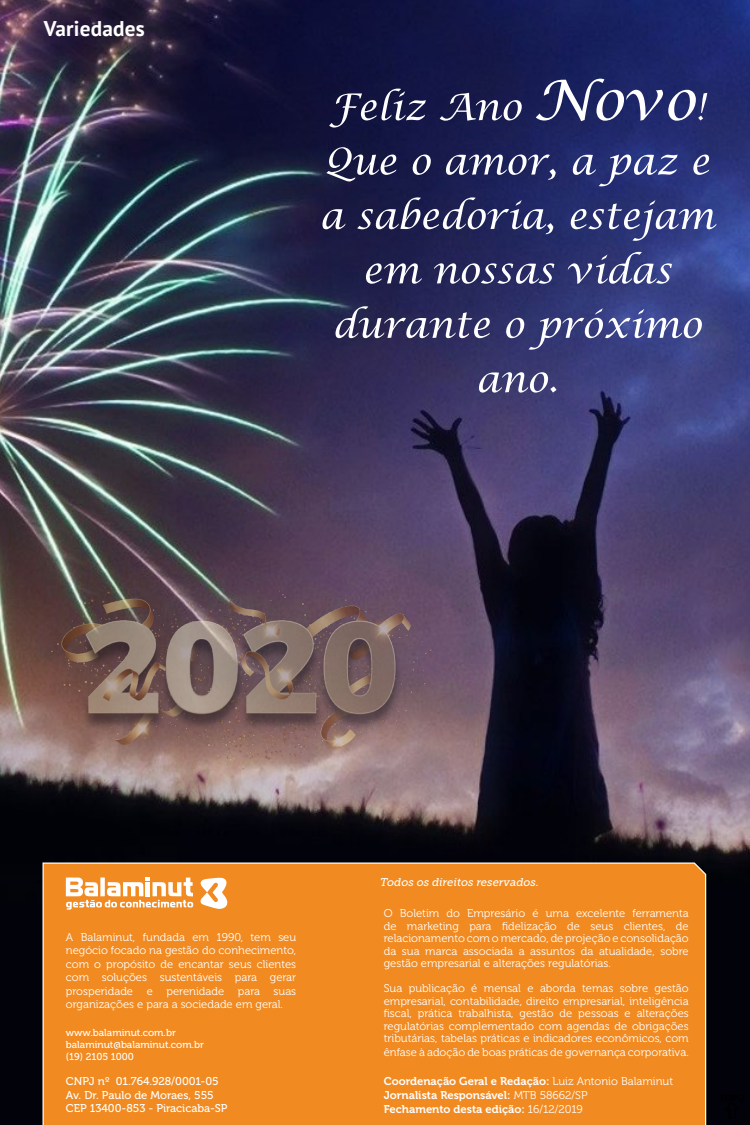
<style>
.page{position:relative;width:750px;height:1125px;background:#fff}
.page>*{position:absolute;margin:0;border:0;box-sizing:border-box;transform-origin:0 0}
.t1{font:700 21.25px "PT Sans";letter-spacing:.01em;color:#fff}
.t2{font:11.25px/12.8px "Museo 300";color:#fff;text-align:justify}
.t3{font:11.25px/13.8px "Museo 700";color:#fff}
.t4{font:11.25px/13.5px "Museo 500";color:#fff}
.t5{font:italic 11.25px "Museo Slab 500";color:#fff}
.t6{font:10px/12px "Museo 500";color:#fff}
.s1{font-family:"Museo 300"}
</style>
<div class="page">
<img style="left:0;top:0;width:750px;height:1125px">
<div style="left:42px;top:862px;width:665px;height:263px;background:#f18a21"></div>
<svg style="left:200px;top:878px;width:28px;height:31px"></svg>
<svg style="left:66px;top:877px;width:127px;height:33px"></svg>
<svg style="left:725px;top:1102px;width:15px;height:17px"></svg>
<svg style="left:479px;top:372px;width:78px;height:21px"></svg>
<svg style="left:336px;top:306px;width:366px;height:44px"></svg>
<svg style="left:366px;top:252px;width:306px;height:32px"></svg>
<svg style="left:323px;top:197px;width:394px;height:44px"></svg>
<svg style="left:326px;top:147px;width:383px;height:39px"></svg>
<svg style="left:329px;top:79px;width:378px;height:49px"></svg>
<img style="left:6px;top:519px;width:458px;height:251px">
<h1 class="t1" style="left:44px;top:15px;width:103px">Variedades</h1>
<p class="t2" style="left:66px;top:930px;width:232px;line-height:13.5px">A Balaminut, fundada em 1990, tem seu negócio focado na gestão do conhecimento, com o propósito de encantar seus clientes com soluções sustentáveis para gerar prosperidade e perenidade para suas organizações e para a sociedade em geral.</p>
<p class="t6" style="left:66px;top:1026px;width:140px">www.balaminut.com.br balaminut@balaminut.com.br (19) 2105 1000</p>
<p class="t4" style="left:66px;top:1075px;width:163px">CNPJ nº 01.764.928/0001-05<br>Av. Dr. Paulo de Moraes, 555<br>CEP 13400-853 - Piracicaba-SP</p>
<p class="t5" style="left:380px;top:876px;width:160px">Todos os direitos reservados.</p>
<p class="t2" style="left:384px;top:907px;width:307px">O Boletim do Empresário é uma excelente ferramenta de marketing para fidelização de seus clientes, de relacionamento com o mercado, de projeção e consolidação da sua marca associada a assuntos da atualidade, sobre gestão empresarial e alterações regulatórias.</p>
<p class="t2" style="left:384px;top:982px;width:307px">Sua publicação é mensal e aborda temas sobre gestão empresarial, contabilidade, direito empresarial, inteligência fiscal, prática trabalhista, gestão de pessoas e alterações regulatórias complementado com agendas de obrigações tributárias, tabelas práticas e indicadores econômicos, com ênfase à adoção de boas práticas de governança corporativa.</p>
<p class="t3" style="left:384px;top:1075px;width:291px">Coordenação Geral e Redação: <span class="s1">Luiz Antonio Balaminut<br></span>Jornalista Responsável: <span class="s1">MTB 58662/SP<br></span>Fechamento desta edição: <span class="s1">16/12/2019</span></p>
</div>
